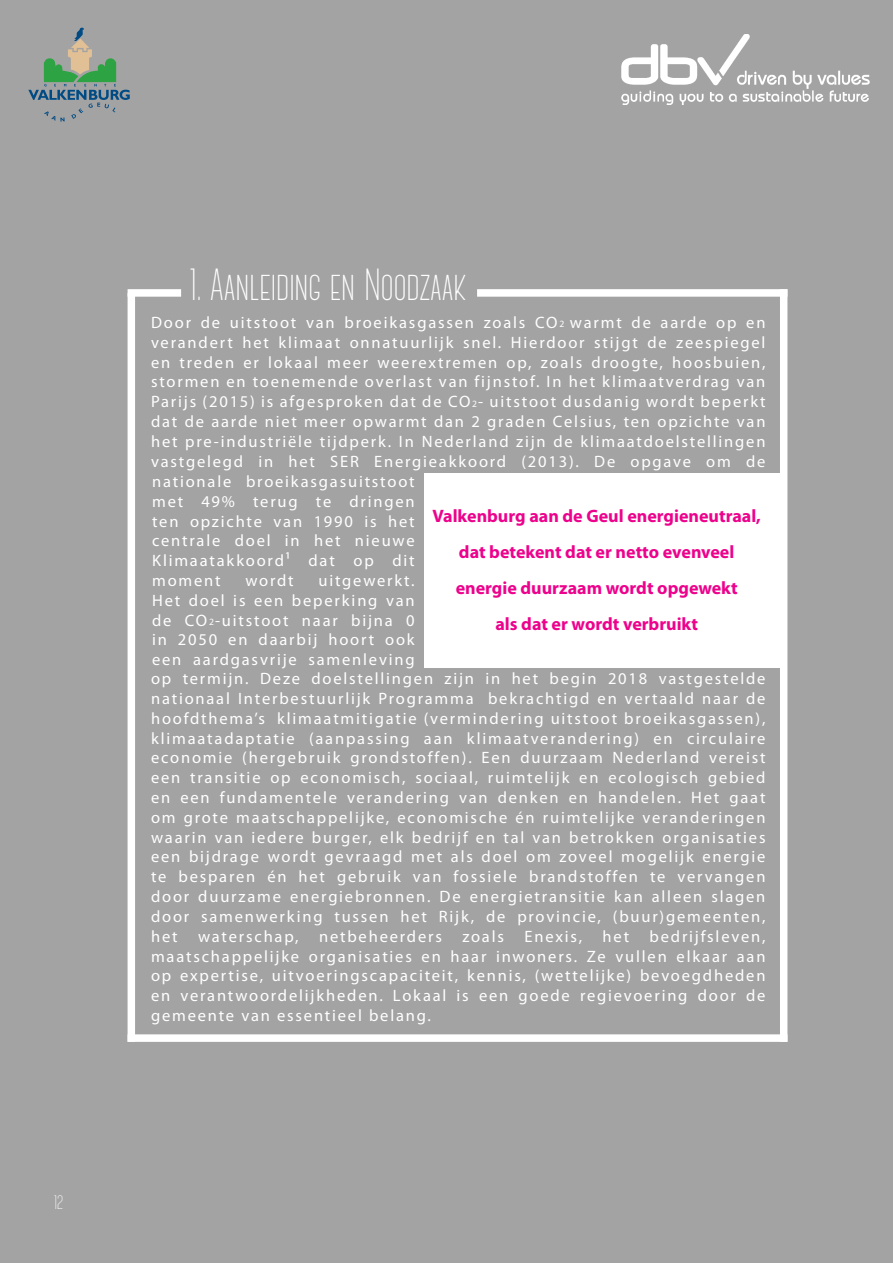
<style>
.page{position:relative;width:893px;height:1263px;background:#a4a3a3}
.page>*{position:absolute;margin:0;border:0;box-sizing:border-box;transform-origin:0 0}
.DBV_Header_White{font:300 45px "Canter";color:#fff}
.t1{font:300 19.5px "Canter";color:#fff}
.t2{font:700 18px/36px "Myriad Pro";color:#ed028c}
.t3{font:16.5px/19.8px "Myriad Pro";letter-spacing:.11em;color:#fff}
.s1{font-size:9.6px}
</style>
<div class="page">
<img style="left:622px;top:35px;width:248px;height:69px">
<div style="left:128px;top:1034px;width:659px;height:8px;background:#fff"></div>
<div style="left:128px;top:293px;width:7px;height:749px;background:#fff"></div>
<div style="left:477px;top:289px;width:310px;height:8px;background:#fff"></div>
<div style="left:780px;top:289px;width:7px;height:753px;background:#fff"></div>
<div style="left:128px;top:289px;width:53px;height:8px;background:#fff"></div>
<div style="left:425px;top:473px;width:358px;height:195px;background:#fff"></div>
<svg style="left:28px;top:28px;width:102px;height:94px"></svg>
<p class="t1" style="left:54px;top:1193px;width:11px">12</p>
<p class="DBV_Header_White" style="left:190px;top:263px;width:278px">1. Aanleiding en Noodzaak</p>
<p class="t3" style="left:151px;top:312px;width:616px">Door de uitstoot van broeikasgassen zoals CO<span class="s1">2</span> warmt de aarde op en verandert het klimaat onnatuurlijk snel. Hierdoor stijgt de zeespiegel en treden er lokaal meer weerextremen op, zoals droogte, hoosbuien, stormen en toenemende overlast van fijnstof. In het klimaatverdrag van Parijs (2015) is afgesproken dat de CO<span class="s1">2</span>- uitstoot dusdanig wordt beperkt dat de aarde niet meer opwarmt dan 2 graden Celsius, ten opzichte van het pre-industriële tijdperk. In Nederland zijn de klimaatdoelstellingen vastgelegd in het SER Energieakkoord (2013). De opgave om de nationale broeikasgasuitstoot<br>met 49% terug te dringen<br>ten opzichte van 1990 is het<br>centrale doel in het nieuwe<br>Klimaatakkoord1 dat op dit<br>moment</p>
<p class="t2" style="left:432px;top:497px;width:330px">Valkenburg aan de Geul energieneutraal,</p>
<p class="t2" style="left:456px;top:533px;width:283px">dat betekent dat er netto evenveel energie duurzaam wordt opgewekt</p>
<p class="t2" style="left:495px;top:605px;width:204px">als dat er wordt verbruikt</p>
<p class="t3" style="left:151px;top:570px;width:616px;text-indent:167px">uitgewerkt.<br>Het doel is een beperking van<br>de CO<span class="s1">2</span>-uitstoot naar bijna 0<br>in 2050 en daarbij hoort ook<br>een aardgasvrije samenleving<br>op termijn. Deze doelstellingen zijn in het begin 2018 vastgestelde nationaal Interbestuurlijk Programma bekrachtigd en vertaald naar de hoofdthema’s klimaatmitigatie (vermindering uitstoot broeikasgassen), klimaatadaptatie (aanpassing aan klimaatverandering) en circulaire economie (hergebruik grondstoffen). Een duurzaam Nederland vereist een transitie op economisch, sociaal, ruimtelijk en ecologisch gebied en een fundamentele verandering van denken en handelen. Het gaat om grote maatschappelijke, economische én ruimtelijke veranderingen waarin van iedere burger, elk bedrijf en tal van betrokken organisaties een bijdrage wordt gevraagd met als doel om zoveel mogelijk energie te besparen én het gebruik van fossiele brandstoffen te vervangen door duurzame energiebronnen. De energietransitie kan alleen slagen door samenwerking tussen het Rijk, de provincie, (buur)gemeenten, het waterschap, netbeheerders zoals Enexis, het bedrijfsleven, maatschappelijke organisaties en haar inwoners. Ze vullen elkaar aan op expertise, uitvoeringscapaciteit, kennis, (wettelijke) bevoegdheden en verantwoordelijkheden. Lokaal is een goede regievoering door de gemeente van essentieel belang.</p>
<p class="t3" style="left:245px;top:570px;width:50px">wordt</p>
</div>
